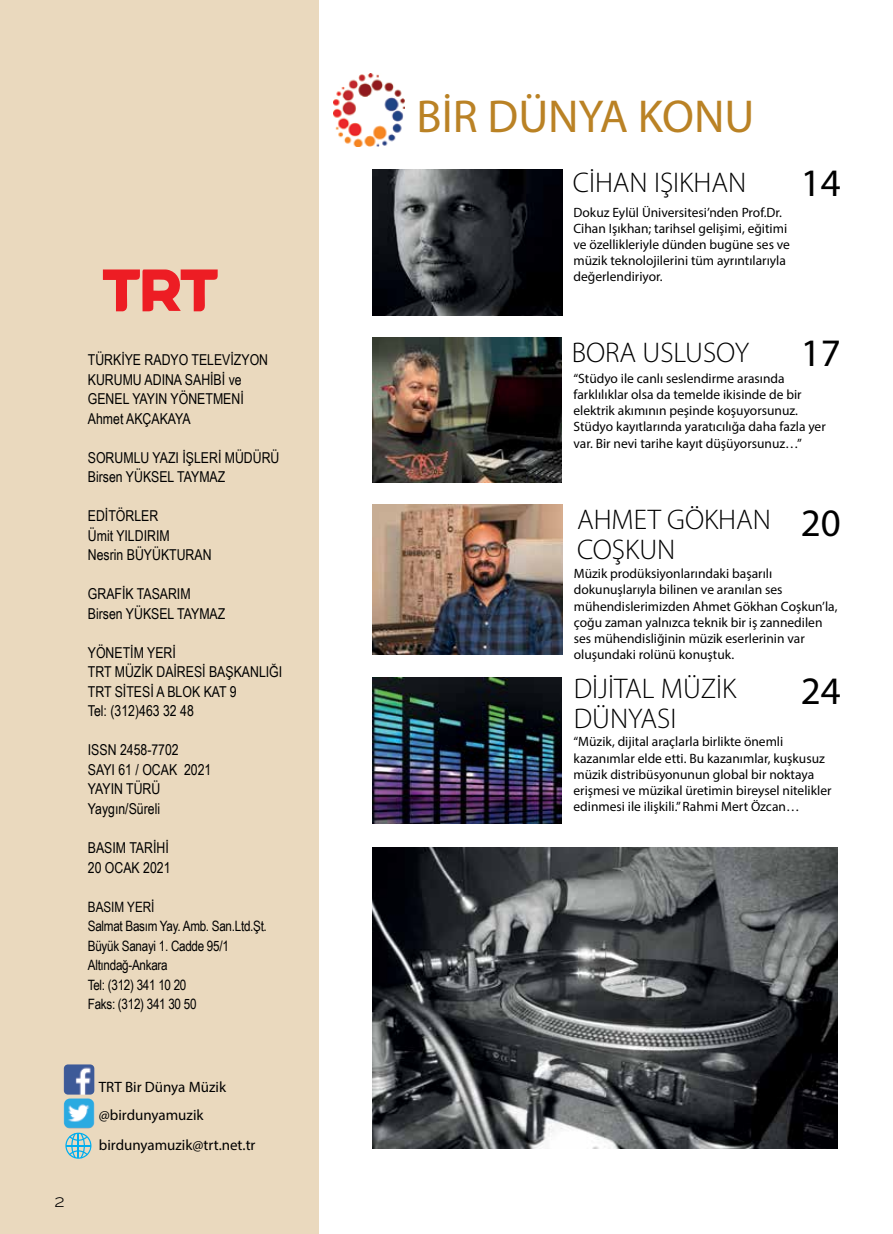
<style>
.page{position:relative;width:893px;height:1234px;background:#fff}
.page>*{position:absolute;margin:0;border:0;box-sizing:border-box;transform-origin:0 0}
.t1{font:46.35px "Myriad Pro";color:#ba8225}
.t2{font:39px "Myriad Pro";color:#000}
.t3{font:300 28.5px/30px "Myriad Pro";color:#000}
.t4{font:300 18px "Alright Sans";color:#000}
.t5{font:15px/19.5px "Arial Narrow";color:#000}
.t6{font:15px/27.6px "Myriad Pro";color:#000}
.t7{font:14.25px/19.5px "Arial Narrow";letter-spacing:-.02em;color:#000}
.t8{font:13.5px/16.2px "Myriad Pro";color:#000}
</style>
<div class="page">
<div style="left:0;top:0;width:319px;height:1233px;background:#ead9be"></div>
<img style="left:333px;top:74px;width:71px;height:72px">
<img style="left:64px;top:1064px;width:30px;height:30px">
<img style="left:64px;top:1098px;width:30px;height:30px">
<img style="left:372px;top:170px;width:190px;height:145px">
<img style="left:372px;top:847px;width:465px;height:301px">
<img style="left:372px;top:338px;width:189px;height:144px">
<img style="left:372px;top:504px;width:190px;height:150px">
<img style="left:372px;top:677px;width:189px;height:146px">
<svg style="left:65px;top:1132px;width:26px;height:26px"></svg>
<svg style="left:103px;top:269px;width:115px;height:42px"></svg>
<p class="t5" style="left:88px;top:350px;width:182px">TÜRKİYE RADYO TELEVİZYON<br>KURUMU ADINA SAHİBİ ve<br>GENEL YAYIN YÖNETMENİ<br>Ahmet AKÇAKAYA</p>
<p class="t5" style="left:88px;top:447px;width:193px">SORUMLU YAZI İŞLERİ MÜDÜRÜ<br>Birsen YÜKSEL TAYMAZ</p>
<p class="t5" style="left:88px;top:506px;width:125px">EDİTÖRLER<br>Ümit YILDIRIM<br>Nesrin BÜYÜKTURAN</p>
<p class="t5" style="left:88px;top:584px;width:139px">GRAFİK TASARIM<br>Birsen YÜKSEL TAYMAZ</p>
<p class="t5" style="left:88px;top:642px;width:196px">YÖNETİM YERİ<br>TRT MÜZİK DAİRESİ BAŞKANLIĞI<br>TRT SİTESİ A BLOK KAT 9<br>Tel: (312)463 32 48</p>
<p class="t5" style="left:88px;top:740px;width:125px">ISSN 2458-7702<br>SAYI 61 / OCAK 2021<br>YAYIN TÜRÜ<br>Yaygın/Süreli</p>
<p class="t5" style="left:88px;top:837px;width:84px">BASIM TARİHİ<br>20 OCAK 2021</p>
<p class="t7" style="left:88px;top:896px;width:181px">BASIM YERİ<br>Salmat Basım Yay. Amb. San.Ltd.Şt.<br>Büyük Sanayi 1. Cadde 95/1<br>Altındağ-Ankara<br>Tel: (312) 341 10 20<br>Faks: (312) 341 30 50</p>
<h3 class="t4" style="left:54px;top:1188px;width:12px">2</h3>
<p class="t6" style="left:99px;top:1072px;width:129px">TRT Bir Dünya Müzik @birdunyamuzik</p>
<p class="t6" style="left:99px;top:1130px;width:158px">birdunyamuzik@trt.net.tr</p>
<h1 class="t1" style="left:417px;top:88px;width:339px">BİR DÜNYA KONU</h1>
<h3 class="t3" style="left:573px;top:168px;width:175px">CİHAN IŞIKHAN</h3>
<p class="t8" style="left:573px;top:204px;width:218px">Dokuz Eylül Üniversitesi’nden Prof.Dr.<br>Cihan Işıkhan; tarihsel gelişimi, eğitimi ve özellikleriyle dünden bugüne ses ve müzik teknolojilerini tüm ayrıntılarıyla değerlendiriyor.</p>
<h2 class="t2" style="left:801px;top:159px;width:42px">14</h2>
<h3 class="t3" style="left:572px;top:338px;width:179px">BORA USLUSOY</h3>
<h2 class="t2" style="left:801px;top:328px;width:42px">17</h2>
<p class="t8" style="left:573px;top:370px;width:254px">“Stüdyo ile canlı seslendirme arasında farklılıklar olsa da temelde ikisinde de bir elektrik akımının peşinde koşuyorsunuz.<br>Stüdyo kayıtlarında yaratıcılığa daha fazla yer var. Bir nevi tarihe kayıt düşüyorsunuz…”</p>
<h3 class="t3" style="left:577px;top:505px;width:196px">AHMET GÖKHAN<br>COŞKUN</h3>
<h2 class="t2" style="left:801px;top:498px;width:42px">20</h2>
<p class="t8" style="left:574px;top:565px;width:265px">Müzik prodüksiyonlarındaki başarılı dokunuşlarıyla bilinen ve aranılan ses mühendislerimizden Ahmet Gökhan Coşkun’la, çoğu zaman yalnızca teknik bir iş zannedilen ses mühendisliğinin müzik eserlerinin var oluşundaki rolünü konuştuk.</p>
<h3 class="t3" style="left:574px;top:674px;width:164px">DİJİTAL MÜZİK<br>DÜNYASI</h3>
<p class="t8" style="left:573px;top:733px;width:260px">“Müzik, dijital araçlarla birlikte önemli kazanımlar elde etti. Bu kazanımlar, kuşkusuz müzik distribüsyonunun global bir noktaya erişmesi ve müzikal üretimin bireysel nitelikler edinmesi ile ilişkili.” Rahmi Mert Özcan…</p>
<h2 class="t2" style="left:801px;top:666px;width:42px">24</h2>
</div>
